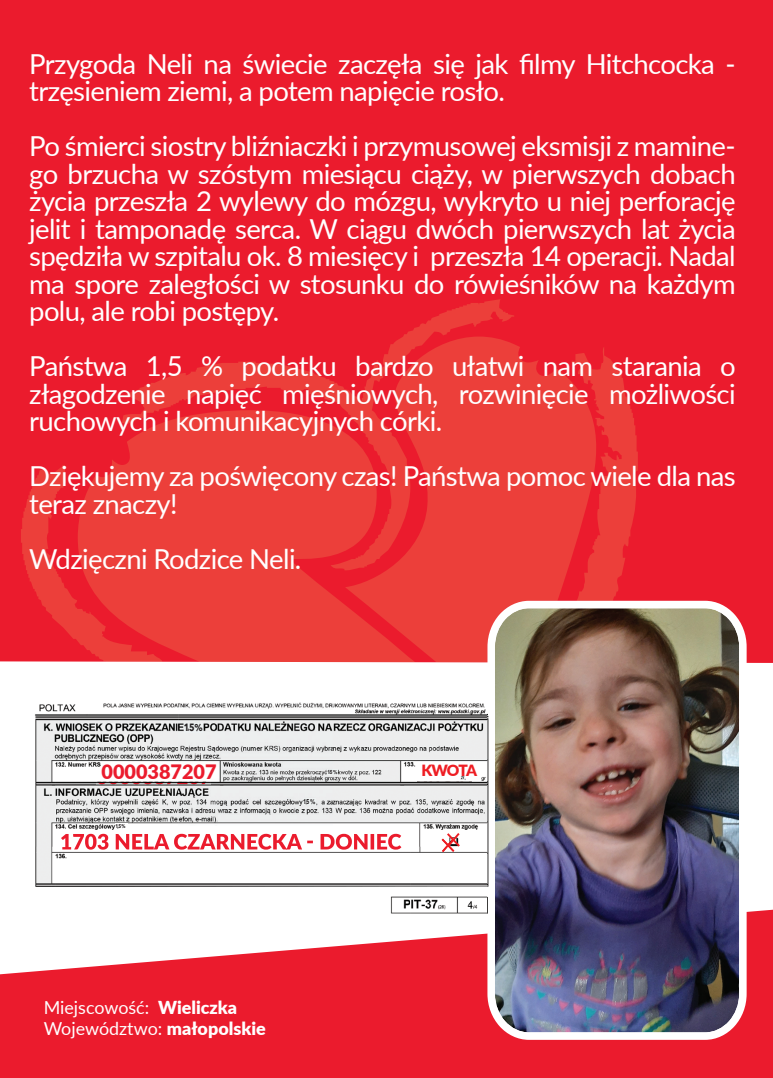
<style>
.page{position:relative;width:773px;height:1078px;background:#fff}
.page>*{position:absolute;margin:0;border:0;box-sizing:border-box;transform-origin:0 0}
.t1{font:27.5px/27.5px "Lato";letter-spacing:-.025em;color:#fff}
.t2{font:900 19.75px "Lato";color:#eb1b2d}
.t3{font:18px/21.5px "Lato";color:#fff}
.t4{font:900 15.5px "Lato";letter-spacing:-.07em;color:#ee1d23}
.t5{font:700 10.5px "Avenir Next LT Pro";color:#231f20;scale:.81 1}
.t6{font:700 7px "Arial";color:#231f20;scale:.81 1}
.t7{font:700 5.75px "Arial";color:#231f20;scale:.81 1}
.t8{font:700 5.5px "Avenir Next LT Pro";color:#231f20;scale:.81 1}
.s1{font-size:8.25px}
.s2{font-size:9.75px}
.s3{font-size:4.5px}
.s4{font-size:5.5px}
.s5{font-size:6.5px}
.s6{font-weight:900}
</style>
<div class="page">
<div style="left:0;top:0;width:772px;height:785px;background:#eb1b2d"></div>
<svg style="left:21px;top:299px;width:616px;height:362px;fill:#eb3d39"></svg>
<svg style="left:78px;top:410px;width:337px;height:251px;fill:#ec3f3a"></svg>
<div style="left:0;top:661px;width:772px;height:124px;background:#fff"></div>
<svg style="left:0;top:909px;width:772px;height:168px;fill:#eb1b2d"></svg>
<img style="left:487px;top:600px;width:259px;height:439px">
<img style="left:24px;top:699px;width:154px;height:147px">
<img style="left:178px;top:699px;width:155px;height:125px">
<img style="left:333px;top:699px;width:154px;height:147px">
<img style="left:24px;top:846px;width:463px;height:74px">
<img style="left:487px;top:699px;width:20px;height:221px">
<img style="left:96px;top:769px;width:115px;height:15px">
<img style="left:417px;top:770px;width:54px;height:11px">
<img style="left:61px;top:833px;width:340px;height:16px">
<div style="left:184px;top:722px;width:19px;height:10px;background:#edf1f2"></div>
<svg style="left:441px;top:832px;width:19px;height:20px"></svg>
<div style="left:303px;top:797px;width:12px;height:7px;background:#eef2f2"></div>
<div style="left:327px;top:768px;width:10px;height:6px;background:#eef2f2"></div>
<div style="left:116px;top:822px;width:12px;height:7px;background:#fff"></div>
<p class="t1" style="left:29px;top:49px;width:708px">Przygoda Neli na świecie zaczęła się jak filmy Hitchcocka - trzęsieniem ziemi, a potem napięcie rosło.</p>
<p class="t1" style="left:29px;top:131px;width:708px;text-align:justify">Po śmierci siostry bliźniaczki i przymusowej eksmisji z mamine&shy;go brzucha w szóstym miesiącu ciąży, w pierwszych dobach życia przeszła 2 wylewy do mózgu, wykryto u niej perforację jelit i tamponadę serca. W ciągu dwóch pierwszych lat życia spędziła w szpitalu ok. 8 miesięcy i przeszła 14 operacji. Nadal ma spore zaległości w stosunku do rówieśników na każdym polu, ale robi postępy.</p>
<p class="t1" style="left:29px;top:351px;width:708px;text-align:justify">Państwa 1,5 % podatku bardzo ułatwi nam starania o złagodzenie napięć mięśniowych, rozwinięcie możliwości ruchowych i komunikacyjnych córki.</p>
<p class="t1" style="left:29px;top:461px;width:708px">Dziękujemy za poświęcony czas! Państwa pomoc wiele dla nas teraz znaczy!</p>
<p class="t1" style="left:29px;top:544px;width:274px">Wdzięczni Rodzice Neli.</p>
<p class="t5" style="left:184px;top:720px;width:25px">1 5<span class="s1">,</span> <span class="s2">%</span></p>
<p class="t2" style="left:101px;top:756px;width:117px">0000387207</p>
<p class="t4" style="left:421px;top:758px;width:57px">KWOTA</p>
<p class="t7" style="left:327px;top:767px;width:14px">1 5<span class="s3">,</span> <span class="s4">%</span></p>
<p class="t2" style="left:96px;top:761px;width:117px">0000387207</p>
<p class="t4" style="left:416px;top:764px;width:57px">KWOTA</p>
<p class="t8" style="left:116px;top:822px;width:14px">1 5, %</p>
<p class="t6" style="left:303px;top:796px;width:17px">1 5<span class="s4">,</span> <span class="s5">%</span></p>
<p class="t3" style="left:44px;top:995px;width:223px">Miejscowość: <span class="s6">Wieliczka<br></span>Województwo: <span class="s6">małopolskie</span></p>
</div>
